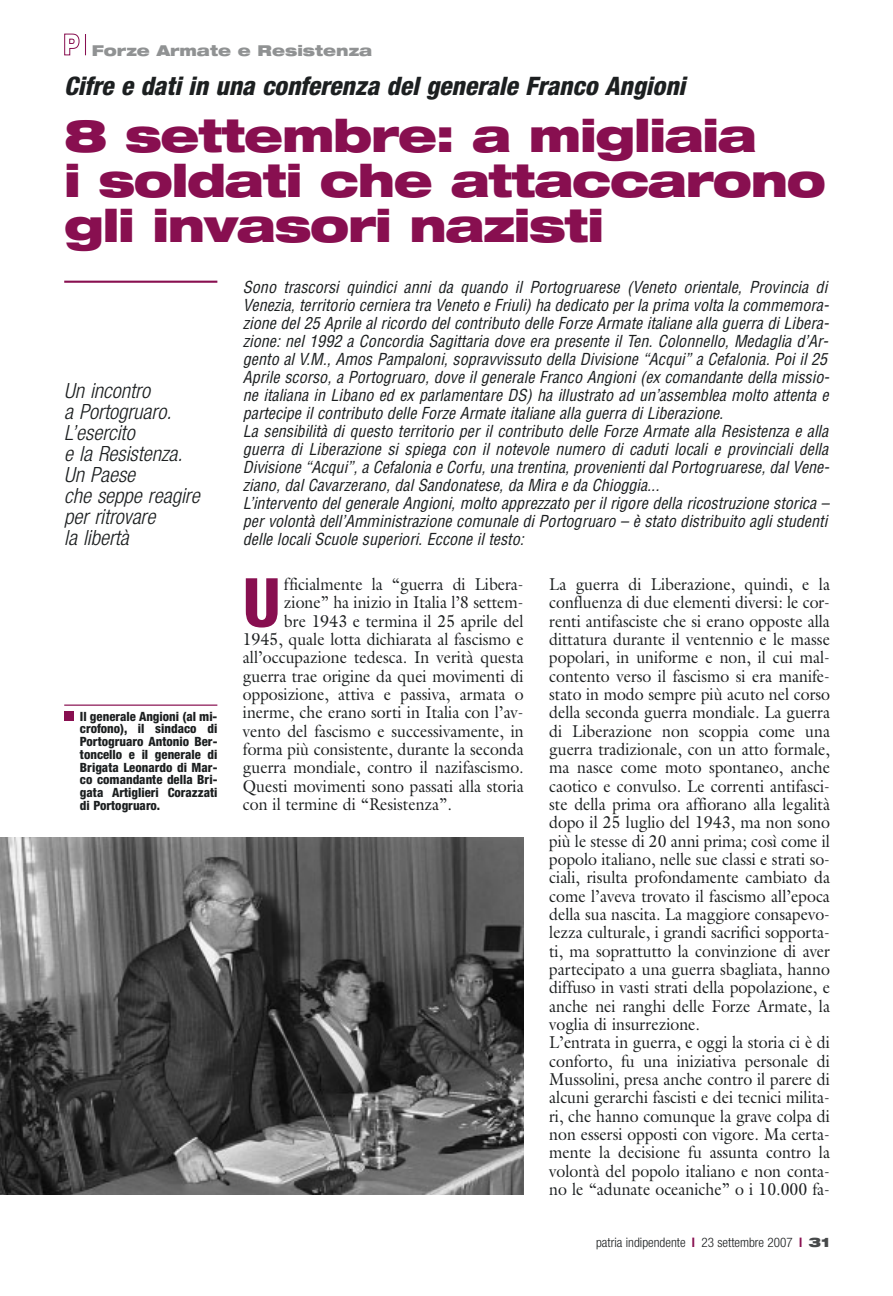
<style>
.page{position:relative;width:893px;height:1296px;background:#fff}
.page>*{position:absolute;margin:0;border:0;box-sizing:border-box;transform-origin:0 0}
.t1{font:800 condensed 67.65px "Helvetica Neue";color:#880f50}
.t2{font:900 expanded 45px/45px "Helvetica Neue";letter-spacing:-.03em;color:#880f50}
.t3{font:italic 800 condensed 25.5px "Helvetica Neue";color:#1c1f20}
.t4{font:italic 300 condensed 21px/21px "Helvetica Neue";color:#1c1f20}
.t5{font:17.25px/18.3px "Galliard";color:#1c1f20;scale:.92 1}
.t6{font:italic condensed 16.2px/18px "Helvetica";color:#1c1f20}
.t7{font:900 expanded 15px "Helvetica Neue";color:#909293}
.t8{font:300 condensed 13.2px "Helvetica Neue";color:#1c1f20}
.t9{font:800 condensed 12.75px/12.8px "Helvetica Neue";color:#1c1f20;text-align:justify}
.s1{font-weight:700;color:#880f50}
.s2{font-weight:900;font-stretch:expanded;color:#47494a}
</style>
<div class="page">
<svg style="left:64px;top:33px;width:22px;height:23px"></svg>
<hr style="left:64px;top:281px;width:153px;height:2px;background:#880f50">
<img style="left:0;top:838px;width:523px;height:357px">
<hr style="left:64px;top:705px;width:153px;height:1px;background:#880f50">
<div style="left:64px;top:711px;width:9px;height:10px;background:#880f50"></div>
<p class="t7" style="left:92px;top:45px;width:282px">Forze Armate e Resistenza</p>
<h3 class="t3" style="left:64px;top:77px;width:622px">Cifre e dati in una conferenza del generale Franco Angioni</h3>
<h2 class="t2" style="left:64px;top:118px;width:763px">8 settembre: a migliaia<br>i soldati che attaccarono gli invasori nazisti</h2>
<p class="t4" style="left:64px;top:382px;width:137px">Un incontro<br>a Portogruaro.<br>L’esercito<br>e la Resistenza.<br>Un Paese<br>che seppe reagire per ritrovare<br>la libertà</p>
<p class="t9" style="left:80px;top:711px;width:139px">Il generale Angioni (al mi&shy;crofono), il sindaco di Portogruaro Antonio Ber&shy;toncello e il generale di Brigata Leonardo di Mar&shy;co comandante della Bri&shy;gata Artiglieri Corazzati di Portogruaro.</p>
<p class="t6" style="left:243px;top:279px;width:588px">Sono trascorsi quindici anni da quando il Portogruarese (Veneto orientale, Provincia di Venezia, territorio cerniera tra Veneto e Friuli) ha dedicato per la prima volta la commemora&shy;zione del 25 Aprile al ricordo del contributo delle Forze Armate italiane alla guerra di Libera&shy;zione: nel 1992 a Concordia Sagittaria dove era presente il Ten. Colonnello, Medaglia d’Ar&shy;gento al V.M., Amos Pampaloni, sopravvissuto della Divisione “Acqui” a Cefalonia. Poi il 25<br>Aprile scorso, a Portogruaro, dove il generale Franco Angioni (ex comandante della missio&shy;ne italiana in Libano ed ex parlamentare DS) ha illustrato ad un’assemblea molto attenta e partecipe il contributo delle Forze Armate italiane alla guerra di Liberazione.<br>La sensibilità di questo territorio per il contributo delle Forze Armate alla Resistenza e alla guerra di Liberazione si spiega con il notevole numero di caduti locali e provinciali della Divisione “Acqui”, a Cefalonia e Corfu, una trentina, provenienti dal Portogruarese, dal Vene&shy;ziano, dal Cavarzerano, dal Sandonatese, da Mira e da Chioggia...<br>L’intervento del generale Angioni, molto apprezzato per il rigore della ricostruzione storica – per volontà dell’Amministrazione comunale di Portogruaro – è stato distribuito agli studenti delle locali Scuole superiori. Eccone il testo:</p>
<h1 class="t1" style="left:243px;top:578px;width:39px">U</h1>
<p class="t5" style="left:284px;top:577px;width:262px">fficialmente la “guerra di Libera-</p>
<p class="t5" style="left:284px;top:595px;width:262px">zione” ha inizio in Italia l’8 settem-</p>
<p class="t5" style="left:284px;top:613px;width:262px">bre 1943 e termina il 25 aprile del</p>
<p class="t5" style="left:243px;top:632px;width:307px">1945, quale lotta dichiarata al fascismo e</p>
<p class="t5" style="left:243px;top:650px;width:307px">all’occupazione tedesca. In verità questa</p>
<p class="t5" style="left:243px;top:668px;width:307px">guerra trae origine da quei movimenti di</p>
<p class="t5" style="left:243px;top:687px;width:307px">opposizione, attiva e passiva, armata o</p>
<p class="t5" style="left:243px;top:705px;width:307px">inerme, che erano sorti in Italia con l’av-</p>
<p class="t5" style="left:243px;top:723px;width:307px">vento del fascismo e successivamente, in</p>
<p class="t5" style="left:243px;top:742px;width:307px">forma più consistente, durante la seconda</p>
<p class="t5" style="left:243px;top:760px;width:307px">guerra mondiale, contro il nazifascismo.</p>
<p class="t5" style="left:243px;top:778px;width:307px">Questi movimenti sono passati alla storia</p>
<p class="t5" style="left:243px;top:797px;width:229px">con il termine di “Resistenza”.</p>
<p class="t5" style="left:549px;top:577px;width:307px">La guerra di Liberazione, quindi, e la confluenza di due elementi diversi: le cor&shy;renti antifasciste che si erano opposte alla dittatura durante il ventennio e le masse popolari, in uniforme e non, il cui mal&shy;contento verso il fascismo si era manife&shy;stato in modo sempre più acuto nel corso della seconda guerra mondiale. La guerra di Liberazione non scoppia come una guerra tradizionale, con un atto formale, ma nasce come moto spontaneo, anche caotico e convulso. Le correnti antifasci&shy;ste della prima ora affiorano alla legalità dopo il 25 luglio del 1943, ma non sono più le stesse di 20 anni prima; così come il popolo italiano, nelle sue classi e strati so&shy;ciali, risulta profondamente cambiato da come l’aveva trovato il fascismo all’epoca della sua nascita. La maggiore consapevo&shy;lezza culturale, i grandi sacrifici sopporta&shy;ti, ma soprattutto la convinzione di aver partecipato a una guerra sbagliata, hanno diffuso in vasti strati della popolazione, e anche nei ranghi delle Forze Armate, la voglia di insurrezione.<br>L’entrata in guerra, e oggi la storia ci è di conforto, fu una iniziativa personale di Mussolini, presa anche contro il parere di alcuni gerarchi fascisti e dei tecnici milita&shy;ri, che hanno comunque la grave colpa di non essersi opposti con vigore. Ma certa&shy;mente la decisione fu assunta contro la volontà del popolo italiano e non conta&shy;no le “adunate oceaniche” o i 10.000 fa-</p>
<p class="t8" style="left:596px;top:1238px;width:235px">patria indipendente <span class="s1">l</span> 23 settembre 2007 <span class="s1">l</span> <span class="s2">31</span></p>
</div>
